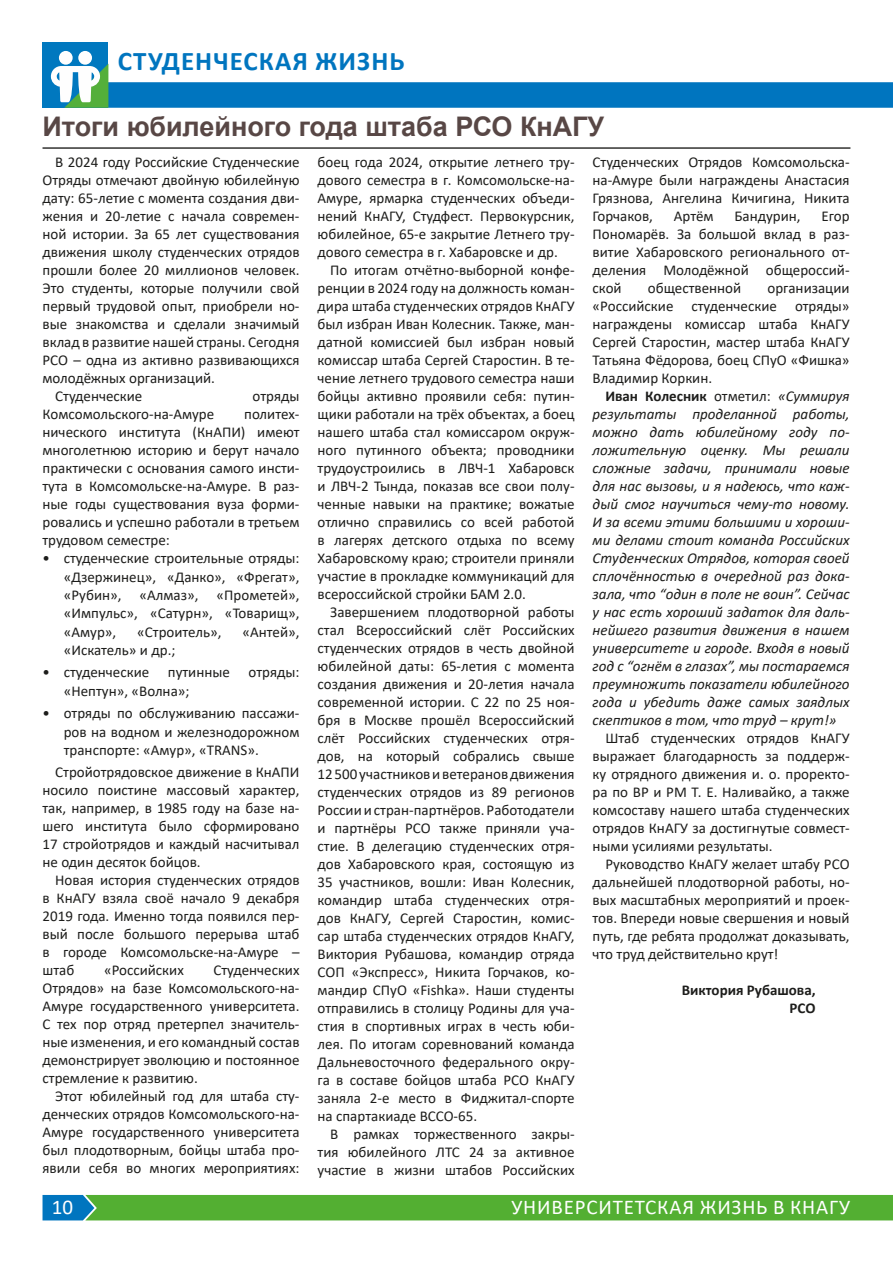
<style>
.page{position:relative;width:893px;height:1263px;background:#fff}
.page>*{position:absolute;margin:0;border:0;box-sizing:border-box;transform-origin:0 0}
.Заголовок{font:700 27px "Arial";color:#584745}
.Текст_статьи{font:700 27px "Calibri";letter-spacing:.04em;color:#0075bf}
.t1{font:21px "Calibri";letter-spacing:.04em;color:#fff}
.Текст_статьи-2{font:15px/18px "Calibri";color:#1d1d1b;text-align:justify}
.Текст_статьи-3{font:italic 15px/18px "Calibri";color:#1d1d1b;text-align:justify}
.Подпись_автора{font:700 15px/18px "Calibri";color:#1d1d1b;text-align:right}
.s1{font-weight:700;font-style:normal}
.s2{font-style:normal}
</style>
<div class="page">
<div style="left:43px;top:1195px;width:850px;height:25px;background:#53af32"></div>
<div style="left:43px;top:43px;width:65px;height:65px;background:#0078bf"></div>
<svg style="left:50px;top:51px;width:843px;height:57px"></svg>
<hr style="left:43px;top:147px;width:807px;height:2px;background:#323231">
<p class="Текст_статьи" style="left:118px;top:42px;width:288px">СТУДЕНЧЕСКАЯ ЖИЗНЬ</p>
<p class="Заголовок" style="left:43px;top:108px;width:563px">Итоги юбилейного года штаба РСО КнАГУ</p>
<p class="Текст_статьи-2" style="left:43px;top:153px;width:259px;text-indent:13px">В 2024 году Российские Студенческие Отряды отмечают двойную юбилейную дату: 65-летие с момента создания дви&shy;жения и 20-летие с начала современ&shy;ной истории. За 65 лет существования движения школу студенческих отрядов прошли более 20 миллионов человек.<br>Это студенты, которые получили свой первый трудовой опыт, приобрели но&shy;вые знакомства и сделали значимый вклад в развитие нашей страны. Сегодня РСО – одна из активно развивающихся молодёжных организаций.</p>
<p class="Текст_статьи-2" style="left:55px;top:387px;width:89px">Студенческие</p>
<p class="Текст_статьи-2" style="left:253px;top:387px;width:48px">отряды</p>
<p class="Текст_статьи-2" style="left:43px;top:405px;width:173px">Комсомольского-на-Амуре</p>
<p class="Текст_статьи-2" style="left:318px;top:153px;width:259px">боец года 2024, открытие летнего тру&shy;дового семестра в г. Комсомольске-на-Амуре, ярмарка студенческих объеди&shy;нений КнАГУ, Студфест. Первокурсник, юбилейное, 65-е закрытие Летнего тру&shy;дового семестра в г. Хабаровске и др.</p>
<p class="Текст_статьи-2" style="left:318px;top:261px;width:259px;text-indent:13px">По итогам отчётно-выборной конфе&shy;ренции в 2024 году на должность коман&shy;дира штаба студенческих отрядов КнАГУ был избран Иван Колесник. Также, ман&shy;датной комиссией был избран новый комиссар штаба Сергей Старостин. В те&shy;чение летнего трудового семестра наши бойцы активно проявили себя: путин&shy;щики работали на трёх объектах, а боец нашего штаба стал комиссаром окруж&shy;ного путинного объекта; проводники трудоустроились в ЛВЧ-1 Хабаровск и ЛВЧ-2 Тында, показав все свои полу&shy;ченные навыки на практике; вожатые отлично справились со всей работой в лагерях детского отдыха по всему Хабаровскому краю; строители приняли участие в прокладке коммуникаций для всероссийской стройки БАМ 2.0.</p>
<p class="Текст_статьи-2" style="left:318px;top:603px;width:259px;text-indent:13px">Завершением плодотворной работы стал Всероссийский слёт Российских студенческих отрядов в честь двойной юбилейной даты: 65-летия с момента создания движения и 20-летия начала современной истории. С 22 по 25 ноя&shy;бря в Москве прошёл Всероссийский слёт Российских студенческих отря&shy;дов, на который собрались свыше 12 500 участников и ветеранов движения студенческих отрядов из 89 регионов России и стран-партнёров. Работодатели и партнёры РСО также приняли уча&shy;стие. В делегацию студенческих отря&shy;дов Хабаровского края, состоящую из 35 участников, вошли: Иван Колесник, командир штаба студенческих отря&shy;дов КнАГУ, Сергей Старостин, комис&shy;сар штаба студенческих отрядов КнАГУ, Виктория Рубашова, командир отряда СОП «Экспресс», Никита Горчаков, ко&shy;мандир СПуО «Fishka». Наши студенты отправились в столицу Родины для уча&shy;стия в спортивных играх в честь юби&shy;лея. По итогам соревнований команда Дальневосточного федерального окру&shy;га в составе бойцов штаба РСО КнАГУ заняла 2-е место в Фиджитал-спорте на спартакиаде ВССО-65.</p>
<p class="Текст_статьи-2" style="left:318px;top:1125px;width:259px;text-indent:13px">В рамках торжественного закры&shy;тия юбилейного ЛТС 24 за активное участие в жизни штабов Российских</p>
<p class="Текст_статьи-2" style="left:593px;top:153px;width:259px">Студенческих Отрядов Комсомольска&shy;на-Амуре были награждены Анастасия Грязнова, Ангелина Кичигина, Никита Горчаков,</p>
<p class="Текст_статьи-2" style="left:674px;top:207px;width:41px">Артём</p>
<p class="Текст_статьи-2" style="left:735px;top:207px;width:68px">Бандурин,</p>
<p class="Текст_статьи-2" style="left:593px;top:207px;width:259px;text-indent:229px">Егор Пономарёв. За большой вклад в раз&shy;витие Хабаровского регионального от&shy;деления Молодёжной общероссий&shy;ской</p>
<p class="Текст_статьи-2" style="left:648px;top:279px;width:95px">общественной</p>
<p class="Текст_статьи-2" style="left:593px;top:279px;width:259px;text-indent:175px">организации «Российские студенческие отряды» награждены комиссар штаба КнАГУ Сергей Старостин, мастер штаба КнАГУ Татьяна Фёдорова, боец СПуО «Фишка» Владимир Коркин.</p>
<p class="Текст_статьи-3" style="left:593px;top:386px;width:259px;text-indent:13px"><span class="s1">Иван Колесник</span> <span class="s2">отметил:</span> «Суммируя результаты проделанной работы, можно дать юбилейному году по&shy;ложительную оценку. Мы решали сложные задачи, принимали новые для нас вызовы, и я надеюсь, что каж&shy;дый смог научиться чему-то новому.<br>И за всеми этими большими и хороши&shy;ми делами стоит команда Российских Студенческих Отрядов, которая своей сплочённостью в очередной раз дока&shy;зала, что “один в поле не воин”. Сейчас у нас есть хороший задаток для даль&shy;нейшего развития движения в нашем университете и городе. Входя в новый год с “огнём в глазах”, мы постараемся преумножить показатели юбилейного года и убедить даже самых заядлых скептиков в том, что труд – крут!»</p>
<p class="Текст_статьи-2" style="left:593px;top:729px;width:259px;text-indent:13px">Штаб студенческих отрядов КнАГУ выражает благодарность за поддерж&shy;ку отрядного движения и. о. проректо&shy;ра по ВР и РМ Т. Е. Наливайко, а также комсоставу нашего штаба студенческих отрядов КнАГУ за достигнутые совмест&shy;ными усилиями результаты.</p>
<p class="Текст_статьи-2" style="left:593px;top:855px;width:259px;text-indent:13px">Руководство КнАГУ желает штабу РСО дальнейшей плодотворной работы, но&shy;вых масштабных мероприятий и проек&shy;тов. Впереди новые свершения и новый путь, где ребята продолжат доказывать, что труд действительно крут!</p>
<p class="Подпись_автора" style="left:682px;top:981px;width:135px">Виктория Рубашова,<br>РСО</p>
<p class="Текст_статьи-2" style="left:43px;top:405px;width:259px;text-indent:202px">политех&shy;нического института (КнАПИ) имеют многолетнюю историю и берут начало практически с основания самого инсти&shy;тута в Комсомольске-на-Амуре. В раз&shy;ные годы существования вуза форми&shy;ровались и успешно работали в третьем трудовом семестре:</p>
<p class="Текст_статьи-2" style="left:64px;top:549px;width:237px;text-indent:-21px">• студенческие строительные отряды: «Дзержинец», «Данко», «Фрегат», «Рубин», «Алмаз», «Прометей», «Импульс», «Сатурн», «Товарищ», «Амур»,</p>
<p class="Текст_статьи-2" style="left:137px;top:622px;width:86px">«Строитель»,</p>
<p class="Текст_статьи-2" style="left:242px;top:622px;width:59px">«Антей»,</p>
<p class="Текст_статьи-2" style="left:64px;top:640px;width:113px">«Искатель» и др.;</p>
<p class="Текст_статьи-2" style="left:64px;top:663px;width:237px;text-indent:-21px">• студенческие путинные отряды: «Нептун», «Волна»;</p>
<p class="Текст_статьи-2" style="left:64px;top:704px;width:237px;text-indent:-21px">• отряды по обслуживанию пассажи&shy;ров на водном и железнодорожном транспорте: «Амур», «TRANS».</p>
<p class="Текст_статьи-2" style="left:43px;top:763px;width:259px;text-indent:13px">Стройотрядовское движение в КнАПИ носило поистине массовый характер, так, например, в 1985 году на базе на&shy;шего института было сформировано 17 стройотрядов и каждый насчитывал не один десяток бойцов.</p>
<p class="Текст_статьи-2" style="left:43px;top:871px;width:259px;text-indent:13px">Новая история студенческих отрядов в КнАГУ взяла своё начало 9 декабря 2019 года. Именно тогда появился пер&shy;вый после большого перерыва штаб в городе Комсомольске-на-Амуре – штаб</p>
<p class="Текст_статьи-2" style="left:104px;top:961px;width:81px">«Российских</p>
<p class="Текст_статьи-2" style="left:43px;top:961px;width:259px;text-indent:171px">Студенческих Отрядов» на базе Комсомольского-на-Амуре государственного университета.<br>С тех пор отряд претерпел значитель&shy;ные изменения, и его командный состав демонстрирует эволюцию и постоянное стремление к развитию.</p>
<p class="Текст_статьи-2" style="left:43px;top:1087px;width:259px;text-indent:13px">Этот юбилейный год для штаба сту&shy;денческих отрядов Комсомольского-на-Амуре государственного университета был плодотворным, бойцы штаба про&shy;явили себя во многих мероприятиях:</p>
<h2 class="t1" style="left:52px;top:1193px;width:23px">10</h2>
<h2 class="t1" style="left:511px;top:1193px;width:340px">УНИВЕРСИТЕТСКАЯ ЖИЗНЬ В КНАГУ</h2>
</div>
